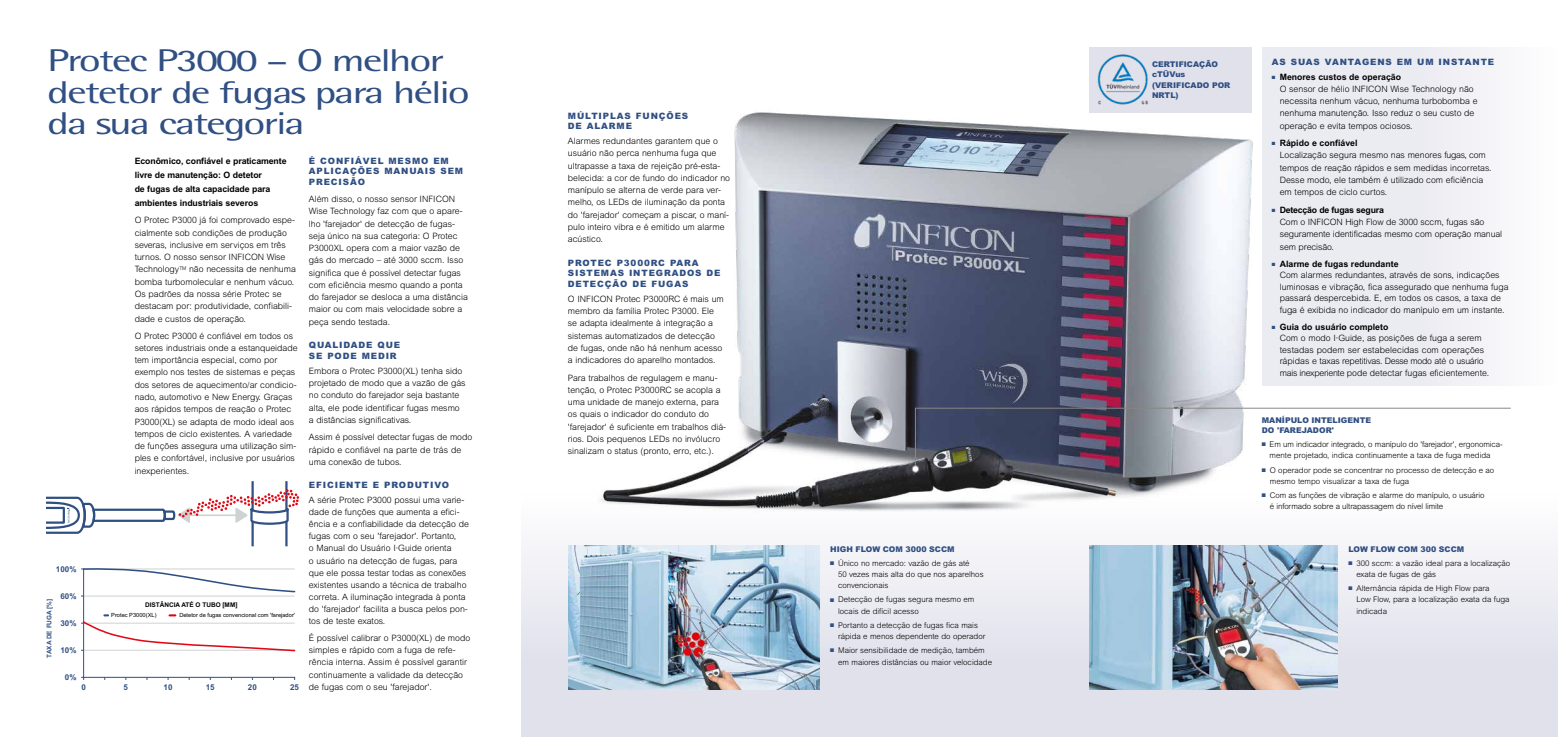
<style>
.page{position:relative;width:1558px;height:737px;background:#fff}
.page>*{position:absolute;margin:0;border:0;box-sizing:border-box;transform-origin:0 0}
.t1{font:31.5px/31.5px "Rotis Semi Sans";letter-spacing:-.05em;color:#304f83;scale:1.4 1}
.t2{font:300 8.75px/12.2px "Arial MT Std";color:#000}
.t3{font:900 8.75px/10.5px "Arial MT Std";letter-spacing:.1em;color:#304f83}
.t4{font:700 8.75px/14px "Arial MT Std";letter-spacing:-.01em;color:#000}
.t5{font:700 7.96px "Arial MT Std";color:#2f4f83}
.t6{font:300 7.88px/11.4px "Arial MT Std";color:#000}
.t7{font:900 7.88px/10.5px "Arial MT Std";color:#304f83}
.t8{font:700 6.39px "Arial MT Std";color:#000}
.t9{font:700 6.39px "Arial MT Std";color:#304f83}
.t10{font:5.69px "Arial MT Std";color:#000}
.s1{color:#304f83}
.s2{font-weight:700}
</style>
<div class="page">
<div style="left:521px;top:491px;width:1037px;height:246px;background:linear-gradient(to bottom,#fbfcfd,#dbdbe8)"></div>
<div style="left:1262px;top:47px;width:296px;height:338px;background:linear-gradient(to right,#e6e6ef,#f9f9fb)"></div>
<img style="left:593px;top:84px;width:682px;height:447px">
<div style="left:1089px;top:47px;width:162px;height:65px;background:#e1e1ec"></div>
<img style="left:1089px;top:546px;width:249px;height:144px">
<img style="left:568px;top:546px;width:252px;height:144px">
<hr style="left:285px;top:481px;width:2px;height:65px;background:#325084">
<hr style="left:251px;top:481px;width:3px;height:65px;background:#325084">
<svg style="left:47px;top:489px;width:252px;height:46px"></svg>
<svg style="left:81px;top:568px;width:215px;height:112px"></svg>
<img style="left:1097px;top:54px;width:51px;height:51px">
<hr style="left:915px;top:408px;width:1px;height:60px;background:#878786">
<hr style="left:915px;top:408px;width:595px;height:1px;background:#878786">
<div style="left:912px;top:465px;width:6px;height:7px;background:#fff;border-radius:50%"></div>
<div style="left:912px;top:465px;width:7px;height:8px;border:1px solid #878786;border-radius:50%"></div>
<h1 class="t1" style="left:47px;top:45px;width:303px">Protec P3000 – O melhor detetor de fugas para hélio da sua categoria</h1>
<p class="t4" style="left:135px;top:154px;width:153px">Econômico, confiável e praticamente livre de manutenção: O detetor<br>de fugas de alta capacidade para ambientes industriais severos</p>
<p class="t2" style="left:135px;top:214px;width:163px">O Protec P3000 já foi comprovado espe&shy;cialmente sob condições de produção severas, inclusive em serviços em três turnos. O nosso sensor INFICON Wise Technology<sup>TM</sup> não necessita de nenhuma bomba turbomolecular e nenhum vácuo.<br>Os padrões da nossa série Protec se destacam por: produtividade, confiabili&shy;dade e custos de operação.</p>
<p class="t2" style="left:135px;top:329px;width:164px">O Protec P3000 é confiável em todos os setores industriais onde a estanqueidade tem importância especial, como por exemplo nos testes de sistemas e peças dos setores de aquecimento/ar condicio&shy;nado, automotivo e New Energy. Graças aos rápidos tempos de reação o Protec P3000(XL) se adapta de modo ideal aos tempos de ciclo existentes. A variedade de funções assegura uma utilização sim&shy;ples e confortável, inclusive por usuários inexperientes.</p>
<p class="t3" style="left:309px;top:155px;width:156px">É CONFIÁVEL MESMO EM<br>APLICAÇÕES MANUAIS SEM<br>PRECISÃO</p>
<p class="t2" style="left:309px;top:193px;width:161px">Além disso, o nosso sensor INFICON Wise Technology faz com que o apare&shy;lho 'farejador' de detecção de fugas&shy;seja único na sua categoria: O Protec P3000XL opera com a maior vazão de gás do mercado – até 3000 sccm. Isso significa que é possível detectar fugas com eficiência mesmo quando a ponta do farejador se desloca a uma distância maior ou com mais velocidade sobre a peça sendo testada.</p>
<p class="t3" style="left:309px;top:340px;width:93px">QUALIDADE QUE<br>SE PODE MEDIR</p>
<p class="t2" style="left:309px;top:364px;width:158px">Embora o Protec P3000(XL) tenha sido projetado de modo que a vazão de gás no conduto do farejador seja bastante alta, ele pode identificar fugas mesmo a distâncias significativas.</p>
<p class="t2" style="left:309px;top:431px;width:165px">Assim é possível detectar fugas de modo rápido e confiável na parte de trás de uma conexão de tubos.</p>
<p class="t3" style="left:309px;top:480px;width:142px">EFICIENTE E PRODUTIVO</p>
<p class="t2" style="left:309px;top:494px;width:162px">A série Protec P3000 possui uma varie&shy;dade de funções que aumenta a efici&shy;ência e a confiabilidade da detecção de fugas com o seu 'farejador'. Portanto,<br>o Manual do Usuário I·Guide orienta<br>o usuário na detecção de fugas, para que ele possa testar todas as conexões existentes usando a técnica de trabalho correta. A iluminação integrada à ponta do 'farejador' facilita a busca pelos pon&shy;tos de teste exatos.</p>
<p class="t2" style="left:309px;top:632px;width:163px">É possível calibrar o P3000(XL) de modo simples e rápido com a fuga de refe&shy;rência interna. Assim é possível garantir continuamente a validade da detecção de fugas com o seu 'farejador'.</p>
<p class="t5" style="left:56px;top:564px;width:22px">100%</p>
<p class="t5" style="left:60px;top:591px;width:18px">60%</p>
<p class="t9" style="left:46px;top:658px;width:61px;rotate:-90deg">TAXA DE FUGA [%]</p>
<p class="t8" style="left:145px;top:600px;width:94px">DISTÂNCIA ATÉ O TUBO [MM]</p>
<p class="t10" style="left:111px;top:612px;width:47px">Protec P3000(XL)</p>
<p class="t10" style="left:179px;top:612px;width:117px">Detetor de fugas convencional com 'farejador'</p>
<p class="t5" style="left:60px;top:618px;width:18px">30%</p>
<p class="t5" style="left:60px;top:645px;width:18px">10%</p>
<p class="t5" style="left:65px;top:672px;width:13px">0%</p>
<p class="t5" style="left:81px;top:682px;width:6px">0</p>
<p class="t5" style="left:124px;top:682px;width:6px">5</p>
<p class="t5" style="left:164px;top:682px;width:10px">10</p>
<p class="t5" style="left:206px;top:682px;width:10px">15</p>
<p class="t5" style="left:248px;top:682px;width:10px">20</p>
<p class="t5" style="left:290px;top:682px;width:10px">25</p>
<p class="t3" style="left:568px;top:110px;width:122px">MÚLTIPLAS FUNÇÕES<br>DE ALARME</p>
<p class="t2" style="left:568px;top:135px;width:164px">Alarmes redundantes garantem que o usuário não perca nenhuma fuga que ultrapasse a taxa de rejeição pré-esta&shy;belecida: a cor de fundo do indicador no manípulo se alterna de verde para ver&shy;melho, os LEDs de iluminação da ponta do 'farejador' começam a piscar, o maní&shy;pulo inteiro vibra e é emitido um alarme acústico.</p>
<p class="t3" style="left:568px;top:257px;width:154px">PROTEC P3000RC PARA<br>SISTEMAS INTEGRADOS DE<br>DETECÇÃO DE FUGAS</p>
<p class="t2" style="left:568px;top:292px;width:157px">O INFICON Protec P3000RC é mais um membro da família Protec P3000. Ele se adapta idealmente à integração a sistemas automatizados de detecção de fugas, onde não há nenhum acesso a indicadores do aparelho montados.</p>
<p class="t2" style="left:568px;top:371px;width:160px">Para trabalhos de regulagem e manu&shy;tenção, o Protec P3000RC se acopla a uma unidade de manejo externa, para os quais o indicador do conduto do 'farejador' é suficiente em trabalhos diá&shy;rios. Dois pequenos LEDs no invólucro sinalizam o status (pronto, erro, etc.).</p>
<p class="t7" style="left:830px;top:543px;width:126px">HIGH FLOW COM 3000 SCCM</p>
<p class="t6" style="left:838px;top:557px;width:147px;text-indent:-8px"><span class="s1">■</span> Único no mercado: vazão de gás até<br>50 vezes mais alta do que nos aparelhos convencionais</p>
<p class="t6" style="left:838px;top:594px;width:138px;text-indent:-8px"><span class="s1">■</span> Detecção de fugas segura mesmo em locais de difícil acesso</p>
<p class="t6" style="left:838px;top:619px;width:149px;text-indent:-8px"><span class="s1">■</span> Portanto a detecção de fugas fica mais rápida e menos dependente do operador</p>
<p class="t6" style="left:838px;top:644px;width:155px;text-indent:-8px"><span class="s1">■</span> Maior sensibilidade de medição, também em maiores distâncias ou maior velocidade</p>
<p class="t7" style="left:1152px;top:58px;width:80px">CERTIFICAÇÃO cTÜVus (VERIFICADO POR<br>NRTL)</p>
<p class="t3" style="left:1272px;top:56px;width:224px">AS SUAS VANTAGENS EM UM INSTANTE</p>
<p class="t2" style="left:1279px;top:70px;width:199px;text-indent:-8px"><span class="s1">■</span> <span class="s2">Menores custos de operação<br></span>O sensor de hélio INFICON Wise Technology não necessita nenhum vácuo, nenhuma turbobomba e nenhuma manutenção. Isso reduz o seu custo de operação e evita tempos ociosos.</p>
<p class="t2" style="left:1279px;top:137px;width:213px;text-indent:-8px"><span class="s1">■</span> <span class="s2">Rápido e confiável<br></span>Localização segura mesmo nas menores fugas, com tempos de reação rápidos e sem medidas incorretas.<br>Desse modo, ele também é utilizado com eficiência em tempos de ciclo curtos.</p>
<p class="t2" style="left:1279px;top:203px;width:224px;text-indent:-8px"><span class="s1">■</span> <span class="s2">Detecção de fugas segura<br></span>Com o INFICON High Flow de 3000 sccm, fugas são seguramente identificadas mesmo com operação manual sem precisão.</p>
<p class="t2" style="left:1279px;top:258px;width:230px;line-height:11.4px;text-indent:-8px"><span class="s1">■</span> <span class="s2">Alarme de fugas redundante<br></span>Com alarmes redundantes, através de sons, indicações luminosas e vibração, fica assegurado que nenhuma fuga passará despercebida. E, em todos os casos, a taxa de fuga é exibida no indicador do manípulo em um instante.</p>
<p class="t2" style="left:1279px;top:321px;width:211px;line-height:11.4px;text-indent:-8px"><span class="s1">■</span> <span class="s2">Guia do usuário completo<br></span>Com o modo I·Guide, as posições de fuga a serem testadas podem ser estabelecidas com operações rápidas e taxas repetitivas. Desse modo até o usuário mais inexperiente pode detectar fugas eficientemente.</p>
<p class="t7" style="left:1262px;top:414px;width:111px">MANÍPULO INTELIGENTE<br>DO 'FAREJADOR'</p>
<p class="t6" style="left:1262px;top:438px;width:242px;text-align:center"><span class="s1">■</span> Em um indicador integrado, o manípulo do 'farejador', ergonomica&shy;mente projetado, indica continuamente a taxa de fuga medida</p>
<p class="t6" style="left:1269px;top:464px;width:226px;text-indent:-8px"><span class="s1">■</span> O operador pode se concentrar no processo de detecção e ao mesmo tempo visualizar a taxa de fuga</p>
<p class="t6" style="left:1269px;top:489px;width:216px;text-indent:-8px"><span class="s1">■</span> Com as funções de vibração e alarme do manípulo, o usuário é informado sobre a ultrapassagem do nível limite</p>
<p class="t7" style="left:1348px;top:543px;width:117px">LOW FLOW COM 300 SCCM</p>
<p class="t6" style="left:1356px;top:557px;width:155px;text-indent:-8px"><span class="s1">■</span> 300 sccm: a vazão ideal para a localização exata de fugas de gás</p>
<p class="t6" style="left:1356px;top:582px;width:155px;text-indent:-8px"><span class="s1">■</span> Alternância rápida de High Flow para<br>Low Flow, para a localização exata da fuga indicada</p>
</div>
